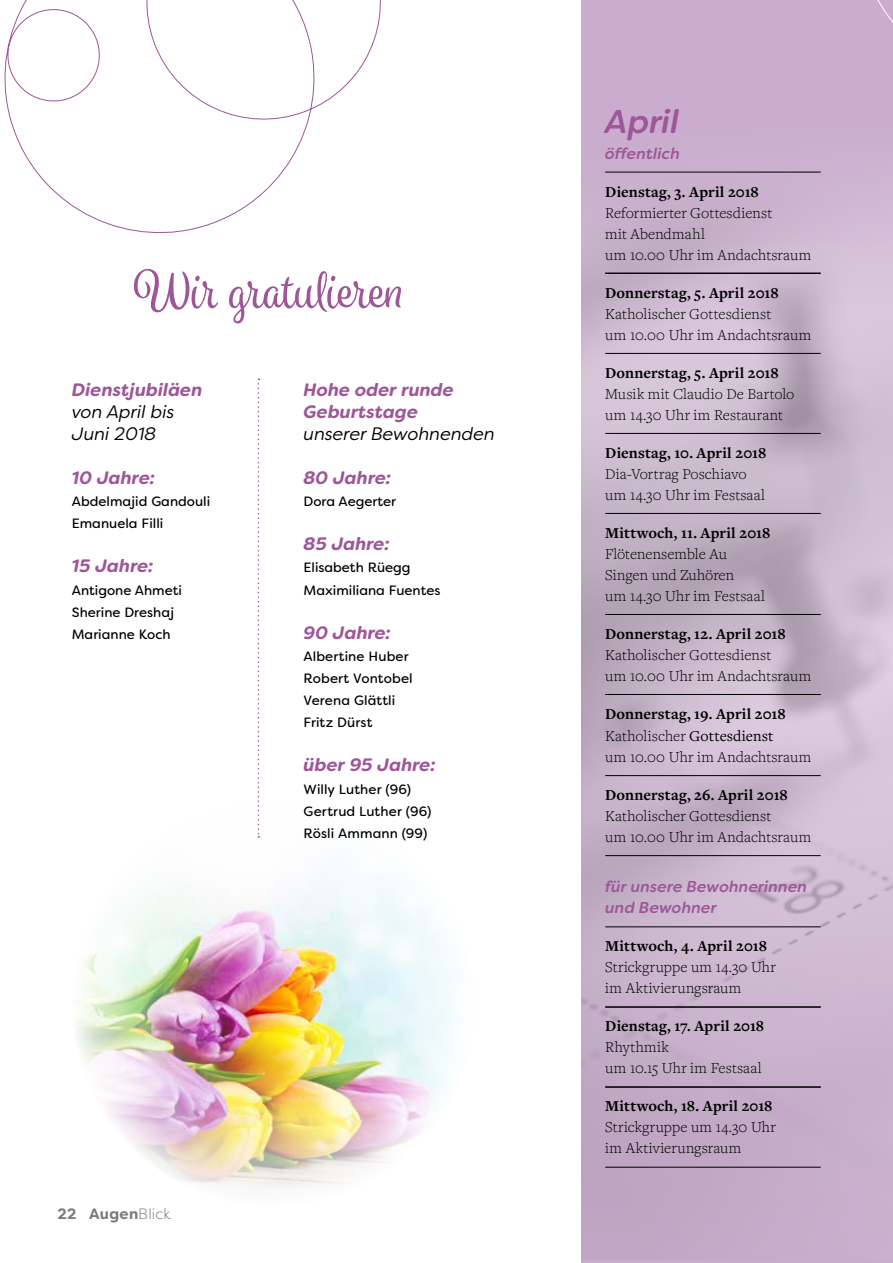
<style>
.page{position:relative;width:893px;height:1263px;background:#fff}
.page>*{position:absolute;margin:0;border:0;box-sizing:border-box;transform-origin:0 0}
.t1{font:51px "Spumante";color:#9e5699}
.t2{font:italic 500 33px "Filson Soft";color:#9e5699}
.t3{font:italic 700 18px/22px "Filson Soft";letter-spacing:.005em;color:#9e5699}
.t4{font:italic 18px/22px "Filson Soft";color:#000}
.t5{font:300 15.75px/21px "Freight Text Pro";letter-spacing:.005em;color:#000}
.t6{font:700 15.75px "Freight Text Pro";letter-spacing:.01em;color:#000}
.t7{font:italic 500 15.75px/21px "Filson Soft";letter-spacing:.005em;color:#9e5699}
.t8{font:700 15px "Filson Soft";letter-spacing:.015em;color:#7b7b7a}
.t9{font:13.5px/22px "Filson Soft";color:#000}
.s1{font-weight:300}
.s2{font-weight:700}
.s3{font-weight:400}
</style>
<div class="page">
<div style="left:581px;top:0;width:312px;height:1263px;background:#cbaccf"></div>
<img style="left:582px;top:171px;width:311px;height:1078px">
<svg style="left:877px;top:0;width:16px;height:23px"></svg>
<hr style="left:605px;top:172px;width:216px;height:1px;background:#000">
<hr style="left:605px;top:273px;width:216px;height:1px;background:#000">
<hr style="left:605px;top:353px;width:216px;height:1px;background:#000">
<hr style="left:605px;top:433px;width:216px;height:1px;background:#000">
<hr style="left:605px;top:513px;width:216px;height:1px;background:#000">
<hr style="left:605px;top:614px;width:216px;height:1px;background:#000">
<hr style="left:605px;top:694px;width:216px;height:1px;background:#000">
<hr style="left:605px;top:775px;width:216px;height:1px;background:#000">
<hr style="left:605px;top:855px;width:216px;height:1px;background:#000">
<hr style="left:605px;top:926px;width:216px;height:1px;background:#000">
<hr style="left:605px;top:1007px;width:216px;height:1px;background:#000">
<hr style="left:605px;top:1006px;width:216px;height:1px;background:#000">
<hr style="left:605px;top:1087px;width:216px;height:1px;background:#000">
<hr style="left:605px;top:1167px;width:216px;height:1px;background:#000">
<img style="left:72px;top:803px;width:402px;height:402px;border-radius:201px">
<svg style="left:4px;top:0;width:377px;height:234px"></svg>
<svg style="left:258px;top:378px;width:1px;height:460px"></svg>
<h1 class="t1" style="left:133px;top:260px;width:272px">Wir gratulieren</h1>
<p class="t3" style="left:72px;top:378px;width:132px">Dienstjubiläen</p>
<p class="t4" style="left:72px;top:400px;width:104px">von April bis<br>Juni 2018</p>
<p class="t3" style="left:72px;top:467px;width:85px">10 Jahre:</p>
<p class="t9" style="left:72px;top:490px;width:140px">Abdelmajid Gandouli<br>Emanuela Filli</p>
<p class="t3" style="left:72px;top:555px;width:83px">15 Jahre:</p>
<p class="t9" style="left:72px;top:579px;width:112px">Antigone Ahmeti<br>Sherine Dreshaj<br>Marianne Koch</p>
<p class="t3" style="left:304px;top:378px;width:152px">Hohe oder runde<br>Geburtstage</p>
<p class="t4" style="left:304px;top:422px;width:193px">unserer Bewohnenden</p>
<p class="t3" style="left:304px;top:467px;width:89px">80 Jahre:</p>
<p class="t9" style="left:304px;top:490px;width:94px">Dora Aegerter</p>
<p class="t3" style="left:304px;top:533px;width:88px">85 Jahre:</p>
<p class="t9" style="left:304px;top:557px;width:138px">Elisabeth Rüegg<br>Maximiliana Fuentes</p>
<p class="t3" style="left:304px;top:621px;width:89px">90 Jahre:</p>
<p class="t9" style="left:304px;top:645px;width:111px">Albertine Huber<br>Robert Vontobel<br>Verena Glättli<br>Fritz Dürst</p>
<p class="t3" style="left:304px;top:754px;width:134px">über 95 Jahre:</p>
<p class="t9" style="left:304px;top:778px;width:129px">Willy Luther (96)<br>Gertrud Luther (96)<br>Rösli Ammann (99)</p>
<p class="t8" style="left:58px;top:1204px;width:115px">22 Augen<span class="s1">Blick</span></p>
<h2 class="t2" style="left:605px;top:100px;width:76px">April</h2>
<p class="t7" style="left:605px;top:143px;width:76px">öffentlich</p>
<p class="t6" style="left:605px;top:181px;width:155px">Dienstag, 3. April 2018</p>
<p class="t5" style="left:605px;top:201px;width:208px">Reformierter Gottesdienst<br>mit Abendmahl<br>um 10.00 Uhr im Andachtsraum</p>
<p class="t6" style="left:605px;top:282px;width:175px">Donnerstag, 5. April 2018</p>
<p class="t5" style="left:605px;top:302px;width:208px">Katholischer Gottesdienst<br>um 10.00 Uhr im Andachtsraum</p>
<p class="t6" style="left:605px;top:362px;width:175px">Donnerstag, 5. April 2018</p>
<p class="t5" style="left:605px;top:382px;width:191px">Musik mit Claudio De Bartolo um 14.30 Uhr im Restaurant</p>
<p class="t6" style="left:605px;top:442px;width:163px">Dienstag, 10. April 2018</p>
<p class="t5" style="left:605px;top:462px;width:162px">Dia-Vortrag Poschiavo um 14.30 Uhr im Festsaal</p>
<p class="t6" style="left:605px;top:522px;width:167px">Mittwoch, 11. April 2018</p>
<p class="t5" style="left:605px;top:542px;width:162px">Flötenensemble Au<br>Singen und Zuhören<br>um 14.30 Uhr im Festsaal</p>
<p class="t6" style="left:605px;top:623px;width:182px">Donnerstag, 12. April 2018</p>
<p class="t5" style="left:605px;top:643px;width:208px">Katholischer Gottesdienst<br>um 10.00 Uhr im Andachtsraum</p>
<p class="t5" style="left:605px;top:702px;width:208px;line-height:21.6px"><span class="s2">Donnerstag, 19. April 2018<br></span>Katholischer <span class="s3">Gottesdienst<br></span>um 10.00 Uhr im Andachtsraum</p>
<p class="t6" style="left:605px;top:784px;width:184px">Donnerstag, 26. April 2018</p>
<p class="t5" style="left:605px;top:805px;width:208px">Katholischer Gottesdienst<br>um 10.00 Uhr im Andachtsraum</p>
<p class="t7" style="left:605px;top:876px;width:203px">für unsere Bewohnerinnen und Bewohner</p>
<p class="t6" style="left:605px;top:935px;width:163px">Mittwoch, 4. April 2018</p>
<p class="t5" style="left:605px;top:956px;width:172px">Strickgruppe um 14.30 Uhr im Aktivierungsraum</p>
<p class="t6" style="left:605px;top:1015px;width:161px">Dienstag, 17. April 2018</p>
<p class="t5" style="left:605px;top:1036px;width:158px">Rhythmik<br>um 10.15 Uhr im Festsaal</p>
<p class="t6" style="left:605px;top:1095px;width:169px">Mittwoch, 18. April 2018</p>
<p class="t5" style="left:605px;top:1116px;width:172px">Strickgruppe um 14.30 Uhr im Aktivierungsraum</p>
</div>
